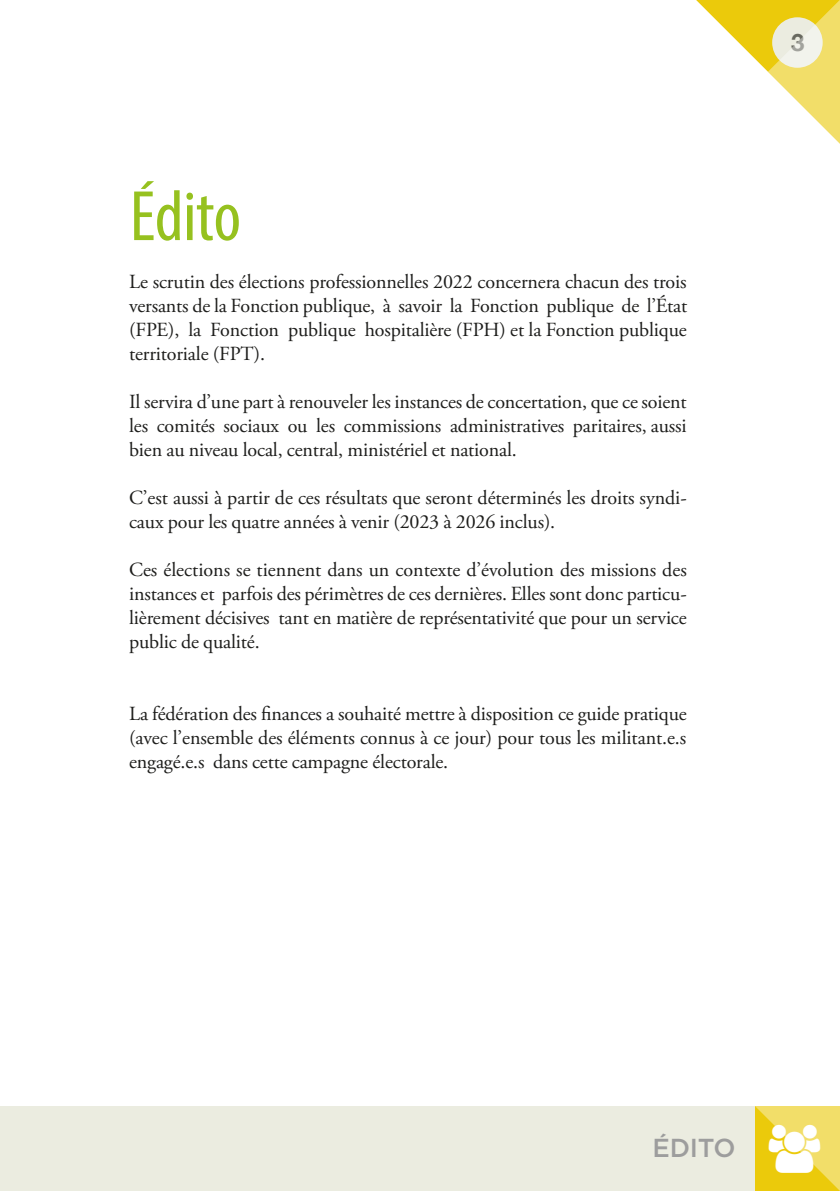
<style>
.page{position:relative;width:840px;height:1191px;background:#fff}
.page>*{position:absolute;margin:0;border:0;box-sizing:border-box;transform-origin:0 0}
.Titre_VERT__GROS{font:condensed 72px "Myriad Pro";letter-spacing:-.005em;color:#96c11f}
.t1{font:500 26px "Gotham";letter-spacing:-.01em;color:#9d9d9d}
.t2{font:700 24px "Helvetica Neue";color:#68695f}
.t3{font:20px/24px "Adobe Garamond Pro";letter-spacing:-.005em;color:#1d1d1b;text-align:justify}
</style>
<div class="page">
<svg style="left:696px;top:0;width:71px;height:71px"></svg>
<div style="left:0;top:1106px;width:839px;height:85px;background:#ebece0"></div>
<svg style="left:767px;top:0;width:72px;height:143px"></svg>
<svg style="left:755px;top:1106px;width:84px;height:85px;background:#eed339"></svg>
<p class="Titre_VERT__GROS" style="left:130px;top:173px;width:113px">Édito</p>
<p class="t3" style="left:129px;top:270px;width:559px">Le scrutin des élections professionnelles 2022 concernera chacun des trois versants de la Fonction publique, à savoir la Fonction publique de l’État (FPE), la Fonction publique hospitalière (FPH) et la Fonction publique territoriale (FPT).</p>
<p class="t3" style="left:129px;top:390px;width:559px">Il servira d’une part à renouveler les instances de concertation, que ce soient les comités sociaux ou les commissions administratives paritaires, aussi bien au niveau local, central, ministériel et national.</p>
<p class="t3" style="left:129px;top:486px;width:559px">C’est aussi à partir de ces résultats que seront déterminés les droits syndi&shy;caux pour les quatre années à venir (2023 à 2026 inclus).</p>
<p class="t3" style="left:129px;top:558px;width:559px">Ces élections se tiennent dans un contexte d’évolution des missions des instances et parfois des périmètres de ces dernières. Elles sont donc particu&shy;lièrement décisives tant en matière de représentativité que pour un service public de qualité.</p>
<p class="t3" style="left:129px;top:702px;width:559px">La fédération des finances a souhaité mettre à disposition ce guide pratique (avec l’ensemble des éléments connus à ce jour) pour tous les militant.e.s engagé.e.s dans cette campagne électorale.</p>
<p class="t2" style="left:790px;top:23px;width:15px">3</p>
<h2 class="t1" style="left:652px;top:1130px;width:85px">ÉDITO</h2>
</div>
